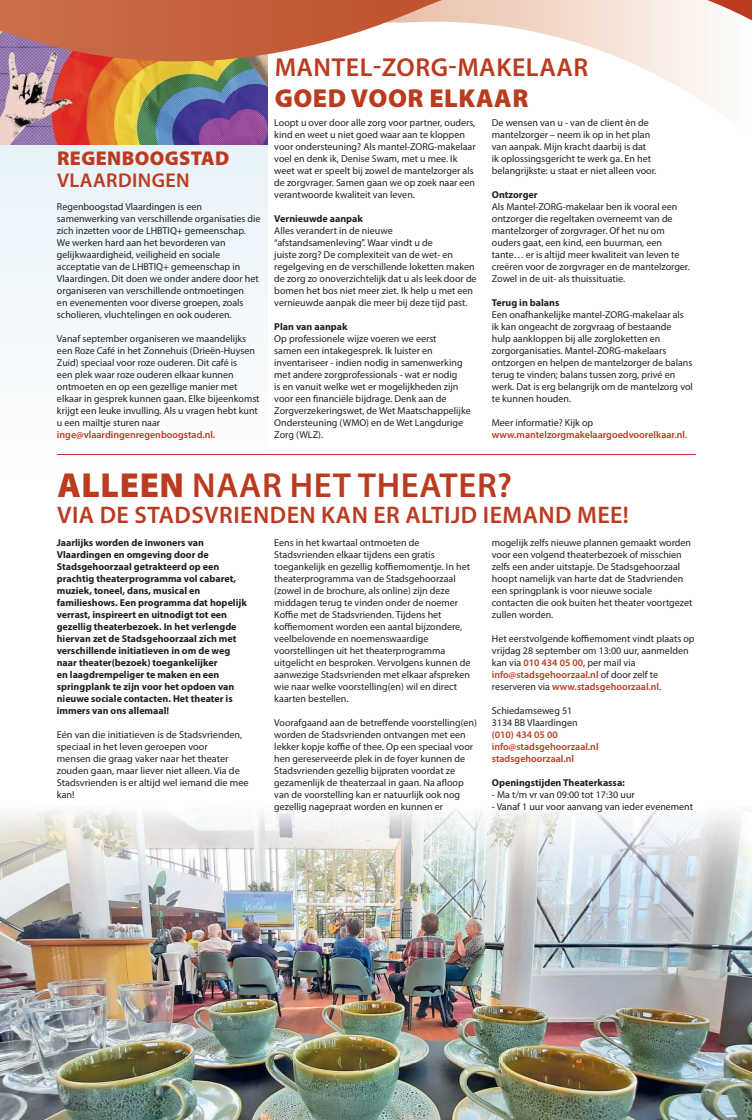
<style>
.page{position:relative;width:752px;height:1120px;background:#fff}
.page>*{position:absolute;margin:0;border:0;box-sizing:border-box;transform-origin:0 0}
.t1{font:600 34.8px "Myriad Pro";letter-spacing:.02em;color:#ba3b1f}
.t2{font:600 26px "Myriad Pro";letter-spacing:.02em;color:#ba3b1f}
.t3{font:900 26px "Myriad Pro";letter-spacing:.02em;color:#ba3b1f}
.t4{font:600 24px "Myriad Pro";letter-spacing:.02em;color:#ba3b1f}
.t5{font:900 20px "Myriad Pro";letter-spacing:.02em;color:#ba3b1f}
.t6{font:600 20px "Myriad Pro";letter-spacing:.02em;color:#ba3b1f}
.t7{font:10px/12px "Myriad Pro";color:#231f20}
.t8{font:700 10px/12px "Myriad Pro";color:#231f20}
.t9{font:600 10px/12px "Myriad Pro";color:#ba3b1f}
.s1{font-weight:400;color:#231f20}
.s2{font-weight:900}
.s3{font-weight:600;color:#ba3b1f}
</style>
<div class="page">
<div style="left:0;top:0;width:267px;height:476px;background:#f2f8fb"></div>
<img style="left:0;top:85px;width:267px;height:59px">
<img style="left:0;top:808px;width:751px;height:312px">
<img style="left:57px;top:1057px;width:637px;height:1px">
<img style="left:359px;top:1063px;width:78px;height:8px">
<img style="left:439px;top:1063px;width:76px;height:8px">
<svg style="left:516px;top:1063px;width:10px;height:8px"></svg>
<img style="left:528px;top:1063px;width:87px;height:8px">
<img style="left:615px;top:1063px;width:79px;height:8px">
<svg style="left:58px;top:1064px;width:7px;height:5px"></svg>
<svg style="left:676px;top:85px;width:39px;height:24px"></svg>
<svg style="left:0;top:0;width:751px;height:85px"></svg>
<hr style="left:57px;top:454px;width:637px;height:1px;background:#ba3b1f">
<h3 class="t5" style="left:57px;top:145px;width:173px">REGENBOOGSTAD</h3>
<h3 class="t6" style="left:57px;top:168px;width:134px">VLAARDINGEN</h3>
<p class="t7" style="left:57px;top:201px;width:205px">Regenboogstad Vlaardingen is een samenwerking van verschillende organisaties die zich inzetten voor de LHBTIQ+ gemeenschap.<br>We werken hard aan het bevorderen van gelijkwaardigheid, veiligheid en sociale acceptatie van de LHBTIQ+ gemeenschap in Vlaardingen. Dit doen we onder andere door het organiseren van verschillende ontmoetingen<br>en evenementen voor diverse groepen, zoals scholieren, vluchtelingen en ook ouderen.</p>
<p class="t7" style="left:57px;top:333px;width:204px">Vanaf september organiseren we maandelijks een Roze Café in het Zonnehuis (Drieën-Huysen Zuid) speciaal voor roze ouderen. Dit café is<br>een plek waar roze ouderen elkaar kunnen ontmoeten en op een gezellige manier met elkaar in gesprek kunnen gaan. Elke bijeenkomst krijgt een leuke invulling. Als u vragen hebt kunt u een mailtje sturen naar</p>
<p class="t9" style="left:57px;top:429px;width:160px">inge@vlaardingenregenboogstad.nl.</p>
<h2 class="t2" style="left:274px;top:51px;width:315px">MANTEL-ZORG-MAKELAAR</h2>
<h2 class="t3" style="left:274px;top:81px;width:255px">GOED VOOR ELKAAR</h2>
<p class="t7" style="left:274px;top:117px;width:203px">Loopt u over door alle zorg voor partner, ouders, kind en weet u niet goed waar aan te kloppen voor ondersteuning? Als mantel-ZORG-makelaar voel en denk ik, Denise Swam, met u mee. Ik weet wat er speelt bij zowel de mantelzorger als de zorgvrager. Samen gaan we op zoek naar een verantwoorde kwaliteit van leven.</p>
<p class="t8" style="left:274px;top:213px;width:90px">Vernieuwde aanpak</p>
<p class="t7" style="left:274px;top:225px;width:204px">Alles verandert in de nieuwe “afstandsamenleving”. Waar vindt u de<br>juiste zorg? De complexiteit van de wet- en regelgeving en de verschillende loketten maken de zorg zo onoverzichtelijk dat u als leek door de bomen het bos niet meer ziet. Ik help u met een vernieuwde aanpak die meer bij deze tijd past.</p>
<p class="t8" style="left:274px;top:321px;width:75px">Plan van aanpak</p>
<p class="t7" style="left:274px;top:333px;width:198px">Op professionele wijze voeren we eerst<br>samen een intakegesprek. Ik luister en inventariseer - indien nodig in samenwerking met andere zorgprofessionals - wat er nodig<br>is en vanuit welke wet er mogelijkheden zijn voor een financiële bijdrage. Denk aan de Zorgverzekeringswet, de Wet Maatschappelijke Ondersteuning (WMO) en de Wet Langdurige Zorg (WLZ).</p>
<p class="t7" style="left:491px;top:117px;width:166px">De wensen van u - van de client èn de mantelzorger – neem ik op in het plan van aanpak. Mijn kracht daarbij is dat<br>ik oplossingsgericht te werk ga. En het belangrijkste: u staat er niet alleen voor.</p>
<p class="t8" style="left:491px;top:189px;width:47px">Ontzorger</p>
<p class="t7" style="left:491px;top:201px;width:199px">Als Mantel-ZORG-makelaar ben ik vooral een ontzorger die regeltaken overneemt van de mantelzorger of zorgvrager. Of het nu om ouders gaat, een kind, een buurman, een tante… er is altijd meer kwaliteit van leven te creëren voor de zorgvrager en de mantelzorger.<br>Zowel in de uit- als thuissituatie.</p>
<p class="t8" style="left:491px;top:297px;width:69px">Terug in balans</p>
<p class="t7" style="left:491px;top:309px;width:202px">Een onafhankelijke mantel-ZORG-makelaar als ik kan ongeacht de zorgvraag of bestaande hulp aankloppen bij alle zorgloketten en zorgorganisaties. Mantel-ZORG-makelaars ontzorgen en helpen de mantelzorger de balans terug te vinden; balans tussen zorg, privé en werk. Dat is erg belangrijk om de mantelzorg vol te kunnen houden.</p>
<p class="t9" style="left:491px;top:417px;width:197px"><span class="s1">Meer informatie? Kijk op </span>www.mantelzorgmakelaargoedvoorelkaar.nl<span class="s1">.</span></p>
<h1 class="t1" style="left:57px;top:463px;width:456px"><span class="s2">ALLEEN</span> NAAR HET THEATER?</h1>
<h3 class="t4" style="left:57px;top:500px;width:573px">VIA DE STADSVRIENDEN KAN ER ALTIJD IEMAND MEE!</h3>
<p class="t8" style="left:57px;top:537px;width:191px">Jaarlijks worden de inwoners van Vlaardingen en omgeving door de Stadsgehoorzaal getrakteerd op een prachtig theaterprogramma vol cabaret, muziek, toneel, dans, musical en familieshows. Een programma dat hopelijk verrast, inspireert en uitnodigt tot een gezellig theaterbezoek. In het verlengde hiervan zet de Stadsgehoorzaal zich met verschillende initiatieven in om de weg naar theater(bezoek) toegankelijker<br>en laagdrempeliger te maken en een springplank te zijn voor het opdoen van nieuwe sociale contacten. Het theater is immers van ons allemaal!</p>
<p class="t7" style="left:57px;top:729px;width:193px">Eén van die initiatieven is de Stadsvrienden, speciaal in het leven geroepen voor<br>mensen die graag vaker naar het theater zouden gaan, maar liever niet alleen. Via de Stadsvrienden is er altijd wel iemand die mee kan!</p>
<p class="t7" style="left:274px;top:537px;width:197px">Eens in het kwartaal ontmoeten de Stadsvrienden elkaar tijdens een gratis toegankelijk en gezellig koffiemomentje. In het theaterprogramma van de Stadsgehoorzaal (zowel in de brochure, als online) zijn deze middagen terug te vinden onder de noemer Koffie met de Stadsvrienden. Tijdens het koffiemoment worden een aantal bijzondere, veelbelovende en noemenswaardige voorstellingen uit het theaterprogramma uitgelicht en besproken. Vervolgens kunnen de aanwezige Stadsvrienden met elkaar afspreken wie naar welke voorstelling(en) wil en direct kaarten bestellen.</p>
<p class="t7" style="left:274px;top:717px;width:204px">Voorafgaand aan de betreffende voorstelling(en) worden de Stadsvrienden ontvangen met een lekker kopje koffie of thee. Op een speciaal voor hen gereserveerde plek in de foyer kunnen de Stadsvrienden gezellig bijpraten voordat ze gezamenlijk de theaterzaal in gaan. Na afloop van de voorstelling kan er natuurlijk ook nog gezellig nagepraat worden en kunnen er</p>
<p class="t7" style="left:491px;top:537px;width:202px">mogelijk zelfs nieuwe plannen gemaakt worden voor een volgend theaterbezoek of misschien zelfs een ander uitstapje. De Stadsgehoorzaal hoopt namelijk van harte dat de Stadvrienden een springplank is voor nieuwe sociale contacten die ook buiten het theater voortgezet zullen worden.</p>
<p class="t7" style="left:491px;top:633px;width:204px">Het eerstvolgende koffiemoment vindt plaats op vrijdag 28 september om 13:00 uur, aanmelden kan via <span class="s3">010 434 05 00</span>, per mail via <span class="s3">info@stadsgehoorzaal.nl</span> of door zelf te reserveren via <span class="s3">www.stadsgehoorzaal.nl</span>.</p>
<p class="t7" style="left:491px;top:705px;width:87px">Schiedamseweg 51<br>3134 BB Vlaardingen</p>
<p class="t9" style="left:491px;top:729px;width:108px">(010) 434 05 00 info@stadsgehoorzaal.nl stadsgehoorzaal.nl</p>
<p class="t8" style="left:491px;top:777px;width:134px">Openingstijden Theaterkassa:</p>
<p class="t7" style="left:491px;top:789px;width:144px">- Ma t/m vr van 09:00 tot 17:30 uur</p>
<p class="t7" style="left:491px;top:801px;width:203px">- Vanaf 1 uur voor aanvang van ieder evenement</p>
</div>
